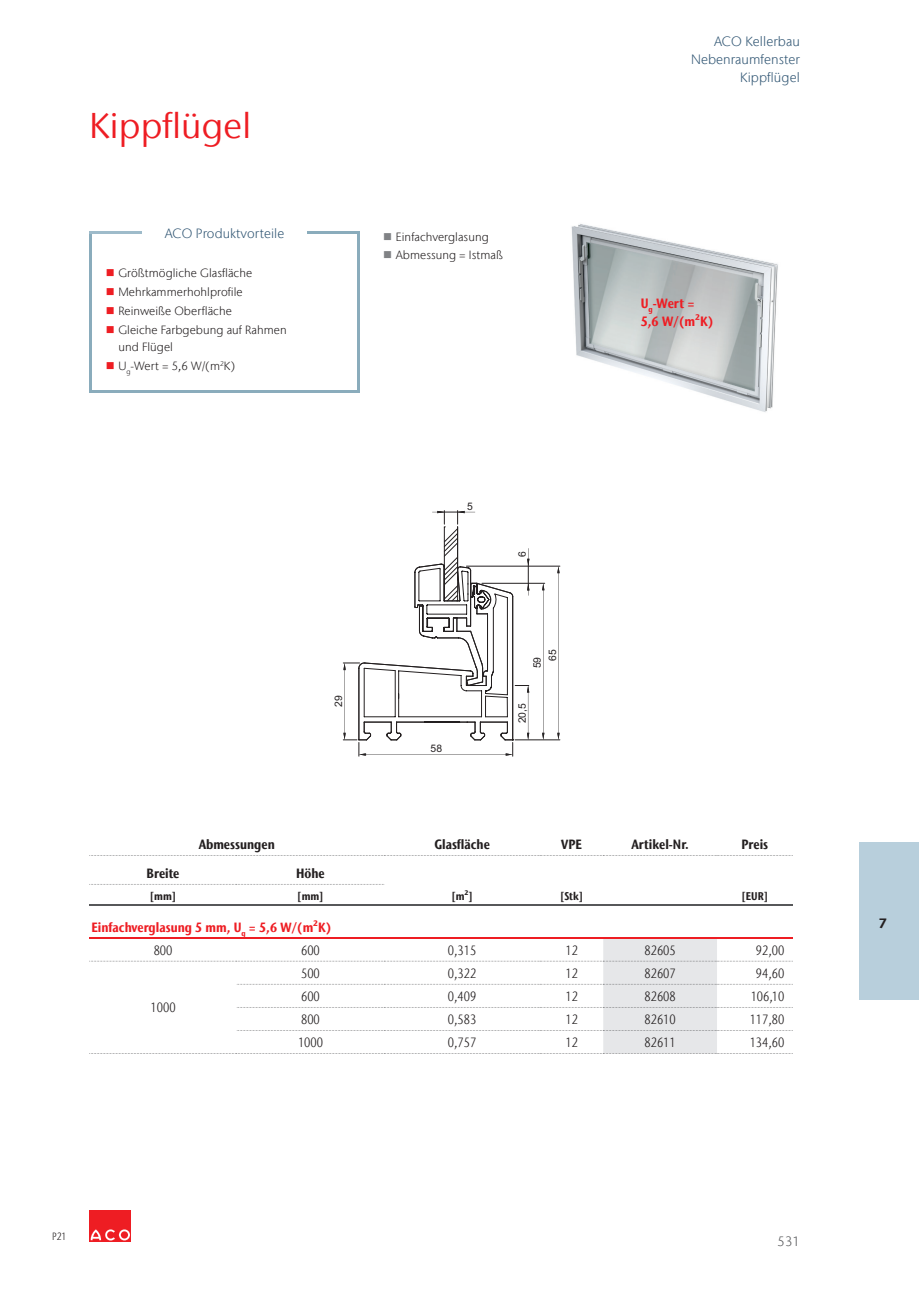
<style>
.page{position:relative;width:919px;height:1289px;background:#fff}
.page>*{position:absolute;margin:0;border:0;box-sizing:border-box;transform-origin:0 0}
.t1{font:35.7px "Stone Sans IIITC Com";letter-spacing:.005em;color:#ee1d23}
.t2{font:300 13.5px/17.9px "Stone Sans IIITC Com";letter-spacing:.005em;color:#335875;text-align:right}
.t3{font:700 condensed 13.5px/17.9px "Stone Sans IIITC Com";color:#ee1d23}
.t4{font:300 13.5px "Stone Sans IIITC Com";color:#57585a}
.t5{font:700 13.5px "Stone Sans IIITC Com";color:#231f20}
.t6{font:300 condensed 13.35px "Stone Sans IIITC Com";color:#231f20}
.t7{font:700 condensed 13.35px "Stone Sans IIITC Com";color:#231f20}
.t8{font:700 condensed 13.35px/23.1px "Stone Sans IIITC Com";color:#ee1d23}
.t9{font:300 13.35px "Stone Sans IIITC Com";letter-spacing:.005em;color:#335875}
.t10{font:300 11.85px/16.8px "Stone Sans IIITC Com";letter-spacing:.005em;color:#231f20}
.t11{font:700 condensed 11.1px "Stone Sans IIITC Com";color:#231f20}
.t12{font:300 condensed 10.5px "Stone Sans IIITC Com";color:#231f20}
.t13{font:10.35px/15.1px "Arial";color:#231f20}
.s1{color:#ee1d23}
.s2{color:#808285}
.s3{font-weight:300;color:#231f20}
</style>
<div class="page">
<div style="left:89px;top:1209px;width:13px;height:32px;background:#ee1d23"></div>
<div style="left:104px;top:1209px;width:13px;height:32px;background:#ee1d23"></div>
<div style="left:118px;top:1209px;width:13px;height:32px;background:#ee1d23"></div>
<svg style="left:91px;top:1229px;width:39px;height:11px"></svg>
<div style="left:859px;top:842px;width:59px;height:157px;background:#b8cfdc"></div>
<hr style="left:89px;top:231px;width:52px;height:3px;background:#9ebbca">
<hr style="left:308px;top:231px;width:52px;height:3px;background:#8aacbc">
<svg style="left:89px;top:234px;width:3px;height:11px"></svg>
<svg style="left:357px;top:234px;width:3px;height:11px"></svg>
<hr style="left:89px;top:245px;width:3px;height:144px;background:#8aacbc">
<hr style="left:357px;top:245px;width:3px;height:144px;background:#8aacbc">
<hr style="left:89px;top:389px;width:52px;height:3px;background:#8aacbc">
<hr style="left:141px;top:389px;width:167px;height:3px;background:#8aacbc">
<hr style="left:308px;top:389px;width:52px;height:3px;background:#8aacbc">
<svg style="left:89px;top:855px;width:703px;height:1px"></svg>
<hr style="left:89px;top:904px;width:148px;height:1px;background:#57585a">
<hr style="left:237px;top:904px;width:147px;height:1px;background:#57585a">
<hr style="left:384px;top:904px;width:156px;height:1px;background:#57585a">
<hr style="left:540px;top:904px;width:63px;height:1px;background:#57585a">
<hr style="left:603px;top:904px;width:114px;height:1px;background:#57585a">
<hr style="left:717px;top:904px;width:75px;height:1px;background:#57585a">
<hr style="left:89px;top:937px;width:148px;height:1px;background:#ee1d23">
<hr style="left:237px;top:937px;width:147px;height:1px;background:#ee1d23">
<hr style="left:384px;top:937px;width:156px;height:1px;background:#ee1d23">
<hr style="left:540px;top:937px;width:63px;height:1px;background:#ee1d23">
<hr style="left:603px;top:937px;width:114px;height:1px;background:#ee1d23">
<hr style="left:717px;top:937px;width:75px;height:1px;background:#ee1d23">
<svg style="left:89px;top:938px;width:703px;height:116px"></svg>
<img style="left:571px;top:224px;width:207px;height:188px">
<svg style="left:542px;top:584px;width:2px;height:155px"></svg>
<hr style="left:515px;top:739px;width:45px;height:1px;background:#231f20">
<svg style="left:557px;top:567px;width:2px;height:172px"></svg>
<hr style="left:466px;top:566px;width:94px;height:1px;background:#231f20">
<hr style="left:482px;top:583px;width:62px;height:1px;background:#231f20">
<svg style="left:343px;top:510px;width:186px;height:246px"></svg>
<h1 class="t1" style="left:89px;top:103px;width:163px">Kippflügel</h1>
<p class="t9" style="left:165px;top:225px;width:121px">ACO Produktvorteile</p>
<p class="t10" style="left:106px;top:264px;width:148px"><span class="s1">■</span> Größtmögliche Glasfläche</p>
<p class="t10" style="left:106px;top:283px;width:138px"><span class="s1">■</span> Mehrkammerhohlprofile</p>
<p class="t10" style="left:106px;top:302px;width:128px"><span class="s1">■</span> Reinweiße Oberfläche</p>
<p class="t10" style="left:118px;top:321px;width:170px;text-indent:-13px"><span class="s1">■</span> Gleiche Farbgebung auf Rahmen und Flügel</p>
<p class="t10" style="left:106px;top:357px;width:131px"><span class="s1">■</span> U<sub>g</sub>-Wert = 5,6 W/(m<sup>2</sup>K)</p>
<p class="t10" style="left:383px;top:228px;width:107px"><span class="s2">■</span> Einfachverglasung</p>
<p class="t10" style="left:383px;top:247px;width:121px"><span class="s2">■</span> Abmessung = Istmaß</p>
<p class="t13" style="left:331px;top:706px;width:13px;rotate:-90deg">29</p>
<p class="t13" style="left:467px;top:498px;width:7px">5</p>
<p class="t13" style="left:430px;top:740px;width:13px">58</p>
<p class="t13" style="left:514px;top:556px;width:7px;rotate:-90deg">6</p>
<p class="t13" style="left:529px;top:660px;width:13px;text-indent:-8px;rotate:-90deg">59<br>65</p>
<p class="t13" style="left:514px;top:723px;width:22px;rotate:-90deg">20,5</p>
<p class="t2" style="left:691px;top:33px;width:110px">ACO Kellerbau<br>Nebenraumfenster<br>Kippflügel</p>
<p class="t3" style="left:640px;top:294px;width:74px">U<sub>g</sub>-Wert =<br>5,6 W/(m²K)</p>
<p class="t7" style="left:199px;top:836px;width:78px">Abmessungen</p>
<p class="t7" style="left:434px;top:836px;width:57px">Glasfläche</p>
<p class="t7" style="left:561px;top:836px;width:22px">VPE</p>
<p class="t7" style="left:631px;top:836px;width:59px">Artikel-Nr.</p>
<p class="t7" style="left:741px;top:836px;width:28px">Preis</p>
<p class="t7" style="left:147px;top:864px;width:34px">Breite</p>
<p class="t7" style="left:296px;top:864px;width:30px">Höhe</p>
<p class="t11" style="left:150px;top:889px;width:28px">[mm]</p>
<p class="t11" style="left:297px;top:889px;width:28px">[mm]</p>
<p class="t11" style="left:451px;top:889px;width:23px">[m²]</p>
<p class="t11" style="left:560px;top:889px;width:25px">[Stk]</p>
<p class="t11" style="left:741px;top:889px;width:28px">[EUR]</p>
<p class="t8" style="left:154px;top:915px;width:179px;text-indent:-62px">Einfachverglasung 5 mm, U <sub>g</sub> = 5,6 W/(m²K)<br><span class="s3">800</span></p>
<p class="t6" style="left:301px;top:942px;width:20px">600</p>
<p class="t6" style="left:448px;top:942px;width:30px">0,315</p>
<p class="t6" style="left:565px;top:942px;width:14px">12</p>
<p class="t6" style="left:644px;top:942px;width:33px">82605</p>
<p class="t6" style="left:755px;top:942px;width:30px">92,00</p>
<p class="t6" style="left:150px;top:999px;width:27px">1000</p>
<p class="t6" style="left:301px;top:965px;width:20px">500</p>
<p class="t6" style="left:448px;top:965px;width:30px">0,322</p>
<p class="t6" style="left:565px;top:965px;width:14px">12</p>
<p class="t6" style="left:644px;top:965px;width:33px">82607</p>
<p class="t6" style="left:755px;top:965px;width:30px">94,60</p>
<p class="t6" style="left:301px;top:988px;width:20px">600</p>
<p class="t6" style="left:448px;top:988px;width:30px">0,409</p>
<p class="t6" style="left:565px;top:988px;width:14px">12</p>
<p class="t6" style="left:644px;top:988px;width:33px">82608</p>
<p class="t6" style="left:750px;top:988px;width:35px">106,10</p>
<p class="t6" style="left:301px;top:1011px;width:20px">800</p>
<p class="t6" style="left:448px;top:1011px;width:30px">0,583</p>
<p class="t6" style="left:565px;top:1011px;width:14px">12</p>
<p class="t6" style="left:644px;top:1011px;width:33px">82610</p>
<p class="t6" style="left:749px;top:1011px;width:36px">117,80</p>
<p class="t6" style="left:298px;top:1034px;width:27px">1000</p>
<p class="t6" style="left:448px;top:1034px;width:30px">0,757</p>
<p class="t6" style="left:565px;top:1034px;width:14px">12</p>
<p class="t6" style="left:644px;top:1034px;width:33px">82611</p>
<p class="t6" style="left:749px;top:1034px;width:36px">134,60</p>
<p class="t12" style="left:52px;top:1229px;width:16px">P21</p>
<p class="t4" style="left:777px;top:1232px;width:24px">531</p>
<p class="t5" style="left:878px;top:914px;width:10px">7</p>
</div>
